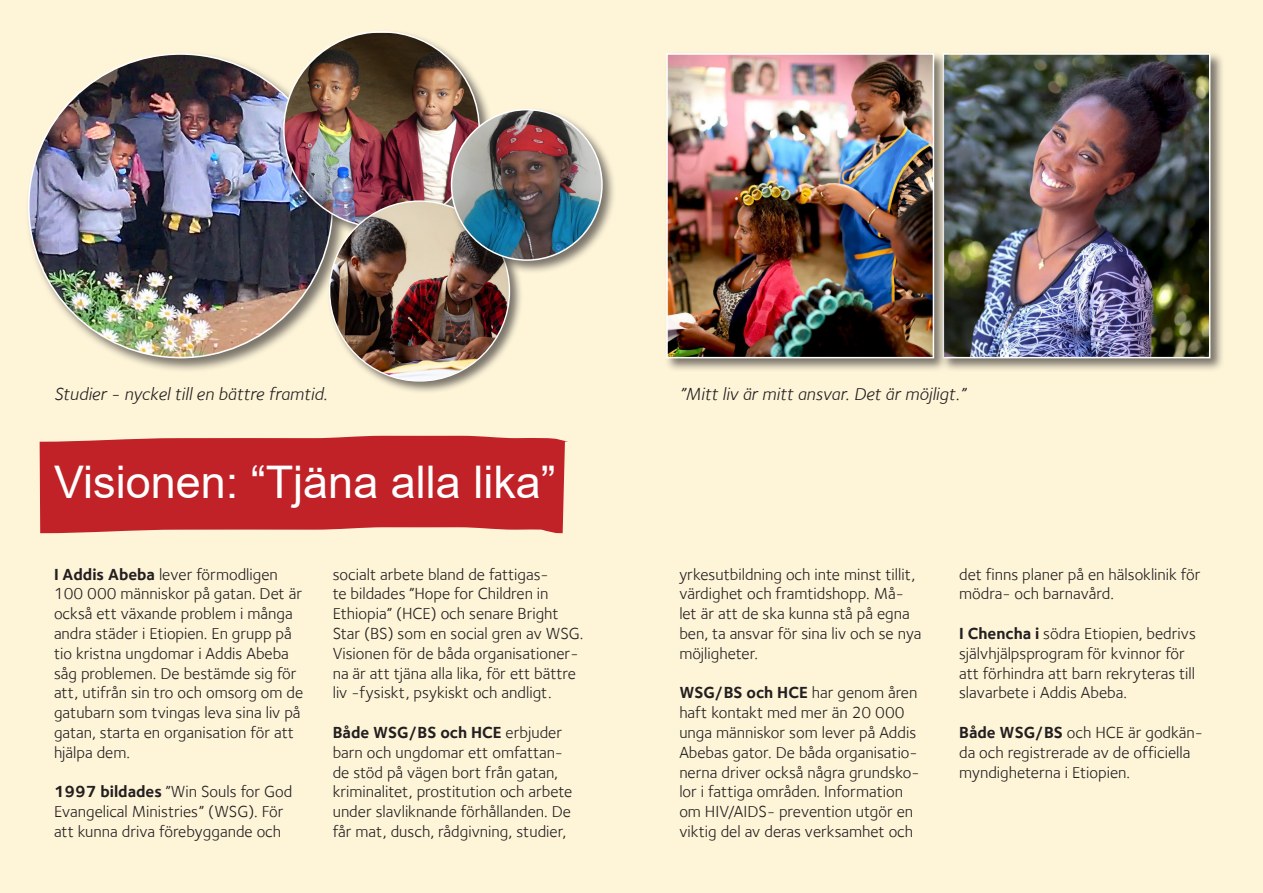
<style>
.page{position:relative;width:1263px;height:893px;background:#fef5d9}
.page>*{position:absolute;margin:0;border:0;box-sizing:border-box;transform-origin:0 0}
.t1{font:45px "Arial";color:#fff}
.t2{font:italic 18px "Foundry Sterling";color:#231f20}
.t3{font:16.5px/19.8px "Foundry Sterling";color:#231f20}
.s1{font-weight:700}
</style>
<div class="page">
<svg style="left:39px;top:435px;width:529px;height:99px;background:#c53336"></svg>
<div style="left:940px;top:51px;width:284px;height:321px;background:#231f20;opacity:.6"></div>
<img style="left:948px;top:56px;width:259px;height:299px">
<div style="left:942px;top:53px;width:268px;height:305px;border:2px solid #fff"></div>
<div style="left:664px;top:51px;width:284px;height:321px;background:#231f20;opacity:.6"></div>
<img style="left:669px;top:56px;width:262px;height:299px">
<div style="left:666px;top:53px;width:268px;height:305px;border:2px solid #fff"></div>
<div style="left:26px;top:51px;width:322px;height:322px;background:#231f20;opacity:.6"></div>
<img style="left:29px;top:54px;width:303px;height:304px;border-radius:152px">
<div style="left:281px;top:29px;width:213px;height:213px;background:#231f20;opacity:.6"></div>
<img style="left:284px;top:33px;width:195px;height:194px">
<div style="left:327px;top:198px;width:196px;height:196px;background:#231f20;opacity:.6"></div>
<img style="left:330px;top:201px;width:179px;height:180px;border-radius:90px">
<div style="left:449px;top:107px;width:167px;height:168px;background:#231f20;opacity:.6"></div>
<img style="left:452px;top:110px;width:150px;height:150px;border-radius:75px">
<p class="t2" style="left:54px;top:383px;width:275px">Studier - nyckel till en bättre framtid.</p>
<p class="t2" style="left:679px;top:383px;width:288px">”Mitt liv är mitt ansvar. Det är möjligt.”</p>
<p class="t1" style="left:54px;top:451px;width:503px">Visionen: “Tjäna alla lika”</p>
<p class="t3" style="left:54px;top:564px;width:251px"><span class="s1">I Addis Abeba</span> lever förmodligen<br>100 000 människor på gatan. Det är också ett växande problem i många andra städer i Etiopien. En grupp på tio kristna ungdomar i Addis Abeba såg problemen. De bestämde sig för att, utifrån sin tro och omsorg om de gatubarn som tvingas leva sina liv på gatan, starta en organisation för att hjälpa dem.</p>
<p class="t3" style="left:54px;top:782px;width:240px"><span class="s1">1997 bildades</span> ”Win Souls for God<br>Evangelical Ministries” (WSG). För att kunna driva förebyggande och</p>
<p class="t3" style="left:333px;top:564px;width:252px">socialt arbete bland de fattigas-<br>te bildades ”Hope for Children in Ethiopia” (HCE) och senare Bright Star (BS) som en social gren av WSG.<br>Visionen för de båda organisationer&shy;na är att tjäna alla lika, för ett bättre liv -fysiskt, psykiskt och andligt.</p>
<p class="t3" style="left:333px;top:722px;width:241px"><span class="s1">Både WSG/BS och HCE</span> erbjuder barn och ungdomar ett omfattan&shy;de stöd på vägen bort från gatan, kriminalitet, prostitution och arbete under slavliknande förhållanden. De får mat, dusch, rådgivning, studier,</p>
<p class="t3" style="left:679px;top:564px;width:244px">yrkesutbildning och inte minst tillit, värdighet och framtidshopp. Må&shy;let är att de ska kunna stå på egna ben, ta ansvar för sina liv och se nya möjligheter.</p>
<p class="t3" style="left:679px;top:683px;width:242px"><span class="s1">WSG/BS och HCE</span> har genom åren haft kontakt med mer än 20 000 unga människor som lever på Addis<br>Abebas gator. De båda organisatio&shy;nerna driver också några grundsko&shy;lor i fattiga områden. Information om HIV/AIDS- prevention utgör en viktig del av deras verksamhet och</p>
<p class="t3" style="left:959px;top:564px;width:243px">det finns planer på en hälsoklinik för mödra- och barnavård.</p>
<p class="t3" style="left:959px;top:623px;width:238px"><span class="s1">I Chencha i</span> södra Etiopien, bedrivs självhjälpsprogram för kvinnor för att förhindra att barn rekryteras till slavarbete i Addis Abeba.</p>
<p class="t3" style="left:959px;top:722px;width:245px"><span class="s1">Både WSG/BS</span> och HCE är godkän&shy;da och registrerade av de officiella myndigheterna i Etiopien.</p>
</div>
